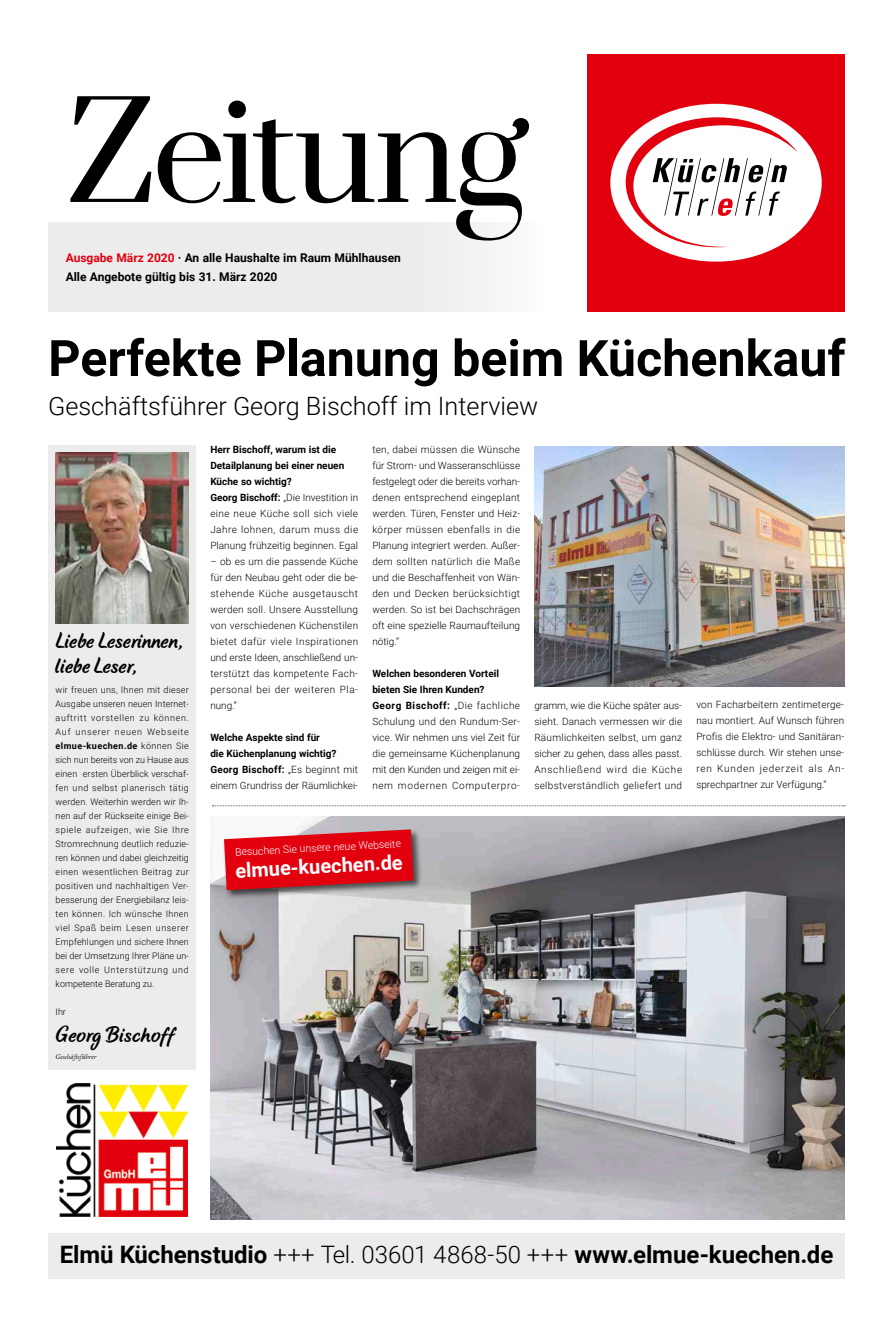
<style>
.page{position:relative;width:893px;height:1333px;background:#fff}
.page>*{position:absolute;margin:0;border:0;box-sizing:border-box;transform-origin:0 0}
.t1{font:132.1px "Prata";letter-spacing:-.03em;color:#000}
.t2{font:700 50.2px "Roboto";color:#000}
.t3{font:300 25.3px "Roboto";color:#000}
.t4{font:700 24px "Roboto";color:#000}
.t5{font:23px/25px "LP Pinsel Satt";color:#000}
.t6{font:700 20px "Roboto";color:#fff}
.t7{font:700 12px/18.8px "Roboto";color:#000}
.t8{font:300 10.5px "Roboto";color:#fff}
.t9{font:300 10px/16px "Roboto";letter-spacing:.025em;color:#000;text-align:justify}
.t10{font:700 10px/16px "Roboto";color:#000}
.t11{font:300 9px/14px "Roboto";letter-spacing:.03em;color:#000;text-align:justify}
.t12{font:italic 7px "EB Garamond";color:#000}
.s1{color:#e2000f}
.s2{font-weight:700}
.s3{font-weight:300}
</style>
<div class="page">
<div style="left:48px;top:445px;width:148px;height:625px;background:#ececec"></div>
<img style="left:55px;top:453px;width:134px;height:170px">
<svg style="left:212px;top:805px;width:633px;height:1px"></svg>
<div style="left:48px;top:1233px;width:797px;height:45px;background:#ececec"></div>
<div style="left:48px;top:222px;width:495px;height:89px;background:#ececec"></div>
<div style="left:587px;top:54px;width:258px;height:257px;background:#e2000f"></div>
<div style="left:610px;top:104px;width:212px;height:157px;background:#fff;border-radius:50%"></div>
<svg style="left:626px;top:117px;width:172px;height:130px"></svg>
<img style="left:535px;top:446px;width:310px;height:240px">
<img style="left:210px;top:816px;width:635px;height:403px">
<img style="left:56px;top:1083px;width:132px;height:132px">
<div style="left:223px;top:828px;width:200px;height:71px;background:#000;opacity:.6"></div>
<svg style="left:224px;top:829px;width:189px;height:61px;background:#d91d2a"></svg>
<h1 class="t1" style="left:67px;top:71px;width:460px">Zeitung</h1>
<p class="t7" style="left:66px;top:247px;width:337px"><span class="s1">Ausgabe März 2020</span> · An alle Haushalte im Raum Mühlhausen<br>Alle Angebote gültig bis 31. März 2020</p>
<h2 class="t2" style="left:48px;top:323px;width:799px">Perfekte Planung beim Küchenkauf</h2>
<h3 class="t3" style="left:48px;top:388px;width:492px">Geschäftsführer Georg Bischoff im Interview</h3>
<p class="t9" style="left:210px;top:441px;width:149px;text-align:left"><span class="s2">Herr Bischoff, warum ist die<br>Detailplanung bei einer neuen<br>Küche so wichtig?<br>Georg Bischoff:</span> „Die Investition in eine neue Küche soll sich viele<br>Jahre lohnen, darum muss die<br>Planung frühzeitig beginnen. Egal</p>
<p class="t9" style="left:210px;top:553px;width:149px">– ob es um die passende Küche für den Neubau geht oder die be&shy;stehende Küche ausgetauscht werden soll. Unsere Ausstellung von verschiedenen Küchenstilen bietet dafür viele Inspirationen und erste Ideen, anschließend un&shy;terstützt das kompetente Fach&shy;personal bei der weiteren Pla&shy;nung.“</p>
<p class="t10" style="left:210px;top:729px;width:149px">Welche Aspekte sind für<br>die Küchenplanung wichtig?<br>Georg Bischoff: <span class="s3">„Es beginnt mit einem Grundriss der Räumlichkei-</span></p>
<p class="t9" style="left:372px;top:441px;width:149px">ten, dabei müssen die Wünsche für Strom- und Wasseranschlüsse festgelegt oder die bereits vorhan&shy;denen entsprechend eingeplant werden. Türen, Fenster und Heiz&shy;körper müssen ebenfalls in die Planung integriert werden. Außer&shy;dem sollten natürlich die Maße und die Beschaffenheit von Wän&shy;den und Decken berücksichtigt werden. So ist bei Dachschrägen oft eine spezielle Raumaufteilung nötig.“</p>
<p class="t9" style="left:372px;top:665px;width:149px;text-align:left"><span class="s2">Welchen besonderen Vorteil bieten Sie Ihren Kunden?<br>Georg Bischoff:</span> „Die fachliche<br>Schulung und den Rundum-Ser&shy;vice. Wir nehmen uns viel Zeit für die gemeinsame Küchenplanung mit den Kunden und zeigen mit ei&shy;nem modernen Computerpro-</p>
<h3 class="t5" style="left:56px;top:627px;width:130px">Liebe Leserinnen, liebe Leser,</h3>
<p class="t11" style="left:56px;top:682px;width:135px">wir freuen uns, Ihnen mit dieser Ausgabe unseren neuen Internet&shy;auftritt vorstellen zu können.<br>Auf unserer neuen Webseite <span class="s2">elmue-kuechen.de</span> können Sie sich nun bereits von zu Hause aus einen ersten Überblick verschaf&shy;fen und selbst planerisch tätig werden. Weiterhin werden wir Ih&shy;nen auf der Rückseite einige Bei&shy;spiele aufzeigen, wie Sie Ihre Stromrechnung deutlich reduzie&shy;ren können und dabei gleichzeitig einen wesentlichen Beitrag zur positiven und nachhaltigen Ver&shy;besserung der Energiebilanz leis&shy;ten können. Ich wünsche Ihnen viel Spaß beim Lesen unserer Empfehlungen und sichere Ihnen bei der Umsetzung Ihrer Pläne un&shy;sere volle Unterstützung und kompetente Beratung zu.</p>
<p class="t11" style="left:56px;top:1004px;width:12px">Ihr</p>
<h3 class="t5" style="left:56px;top:1021px;width:121px">Georg Bischoff</h3>
<p class="t12" style="left:56px;top:1052px;width:42px">Geschäftsführer</p>
<p class="t9" style="left:534px;top:697px;width:149px">gramm, wie die Küche später aus&shy;sieht. Danach vermessen wir die Räumlichkeiten selbst, um ganz sicher zu gehen, dass alles passt.<br>Anschließend wird die Küche selbstverständlich geliefert und</p>
<p class="t9" style="left:696px;top:696px;width:149px">von Facharbeitern zentimeterge&shy;nau montiert. Auf Wunsch führen Profis die Elektro- und Sanitäran&shy;schlüsse durch. Wir stehen unse&shy;ren Kunden jederzeit als An&shy;sprechpartner zur Verfügung.“</p>
<p class="t8" style="left:235px;top:844px;width:167px;rotate:-3deg">Besuchen Sie unsere neue Webseite</p>
<h3 class="t6" style="left:235px;top:856px;width:169px;rotate:-3deg">elmue-kuechen.de</h3>
<h3 class="t4" style="left:60px;top:1237px;width:775px">Elmü Küchenstudio <span class="s3">+++ Tel. 03601 4868-50 +++</span> www.elmue-kuechen.de</h3>
</div>
